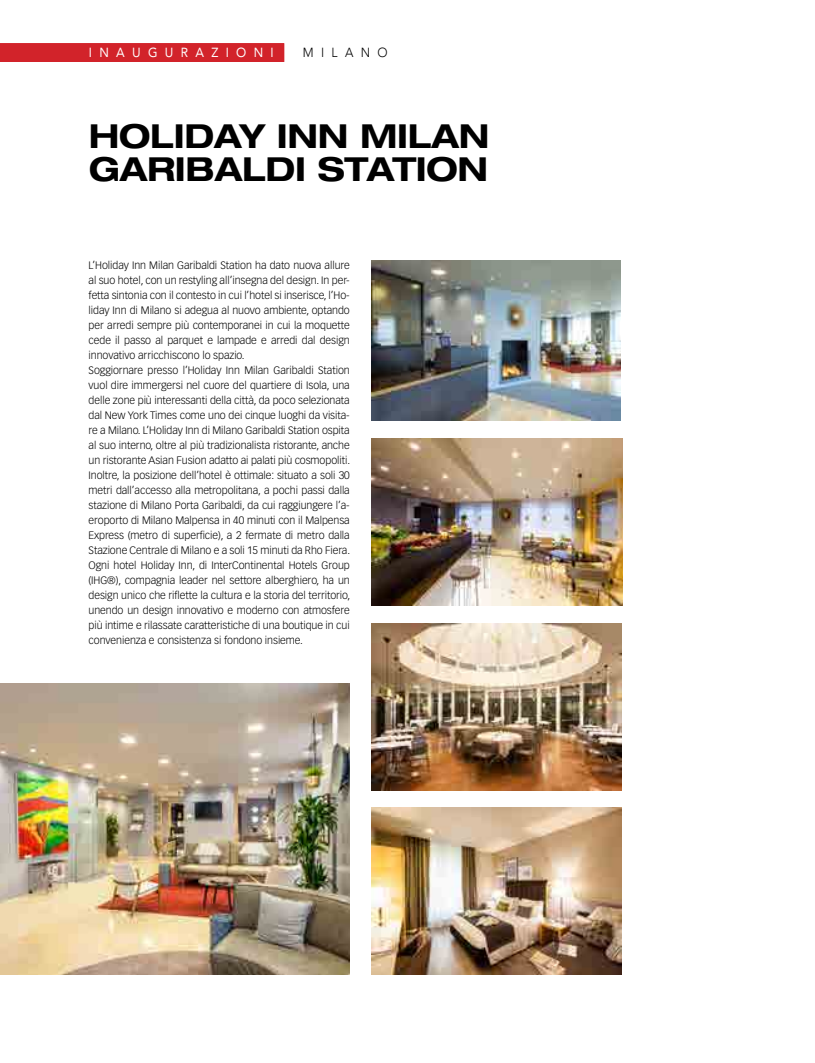
<style>
.page{position:relative;width:815px;height:1063px;background:#fff}
.page>*{position:absolute;margin:0;border:0;box-sizing:border-box;transform-origin:0 0}
.t1{font:700 expanded 33.12px/33px "Helvetica Neue LT Std";letter-spacing:-.01em;color:#000}
.t2{font:13.12px "Avenir LT Std";letter-spacing:.6em;color:#fff;scale:.93 1}
.t3{font:300 13.12px "Avenir LT Std";letter-spacing:.6em;color:#000;scale:.93 1}
.t4{font:300 10.62px/15px "Vectora LT Std";letter-spacing:-.005em;color:#000}
</style>
<div class="page">
<div style="left:0;top:43px;width:284px;height:19px;background:#d2232a"></div>
<img style="left:371px;top:261px;width:250px;height:159px">
<img style="left:372px;top:808px;width:250px;height:166px">
<img style="left:372px;top:624px;width:250px;height:166px">
<img style="left:0;top:684px;width:350px;height:290px">
<img style="left:371px;top:438px;width:251px;height:168px">
<p class="t2" style="left:89px;top:45px;width:200px">INAUGURAZIONI</p>
<p class="t3" style="left:303px;top:44px;width:93px">MILANO</p>
<h1 class="t1" style="left:89px;top:118px;width:402px">HOLIDAY INN MILAN<br>GARIBALDI STATION</h1>
<p class="t4" style="left:89px;top:258px;width:263px">L’Holiday Inn Milan Garibaldi Station ha dato nuova allure al suo hotel, con un restyling all’insegna del design. In per&shy;fetta sintonia con il contesto in cui l’hotel si inserisce, l’Ho&shy;liday Inn di Milano si adegua al nuovo ambiente, optando per arredi sempre più contemporanei in cui la moquette cede il passo al parquet e lampade e arredi dal design innovativo arricchiscono lo spazio.<br>Soggiornare presso l’Holiday Inn Milan Garibaldi Station vuol dire immergersi nel cuore del quartiere di Isola, una delle zone più interessanti della città, da poco selezionata dal New York Times come uno dei cinque luoghi da visita&shy;re a Milano. L’Holiday Inn di Milano Garibaldi Station ospita al suo interno, oltre al più tradizionalista ristorante, anche un ristorante Asian Fusion adatto ai palati più cosmopoliti.<br>Inoltre, la posizione dell’hotel è ottimale: situato a soli 30 metri dall’accesso alla metropolitana, a pochi passi dalla stazione di Milano Porta Garibaldi, da cui raggiungere l’a&shy;eroporto di Milano Malpensa in 40 minuti con il Malpensa Express (metro di superficie), a 2 fermate di metro dalla Stazione Centrale di Milano e a soli 15 minuti da Rho Fiera.<br>Ogni hotel Holiday Inn, di InterContinental Hotels Group (IHG®), compagnia leader nel settore alberghiero, ha un design unico che riflette la cultura e la storia del territorio, unendo un design innovativo e moderno con atmosfere più intime e rilassate caratteristiche di una boutique in cui convenienza e consistenza si fondono insieme.</p>
</div>
